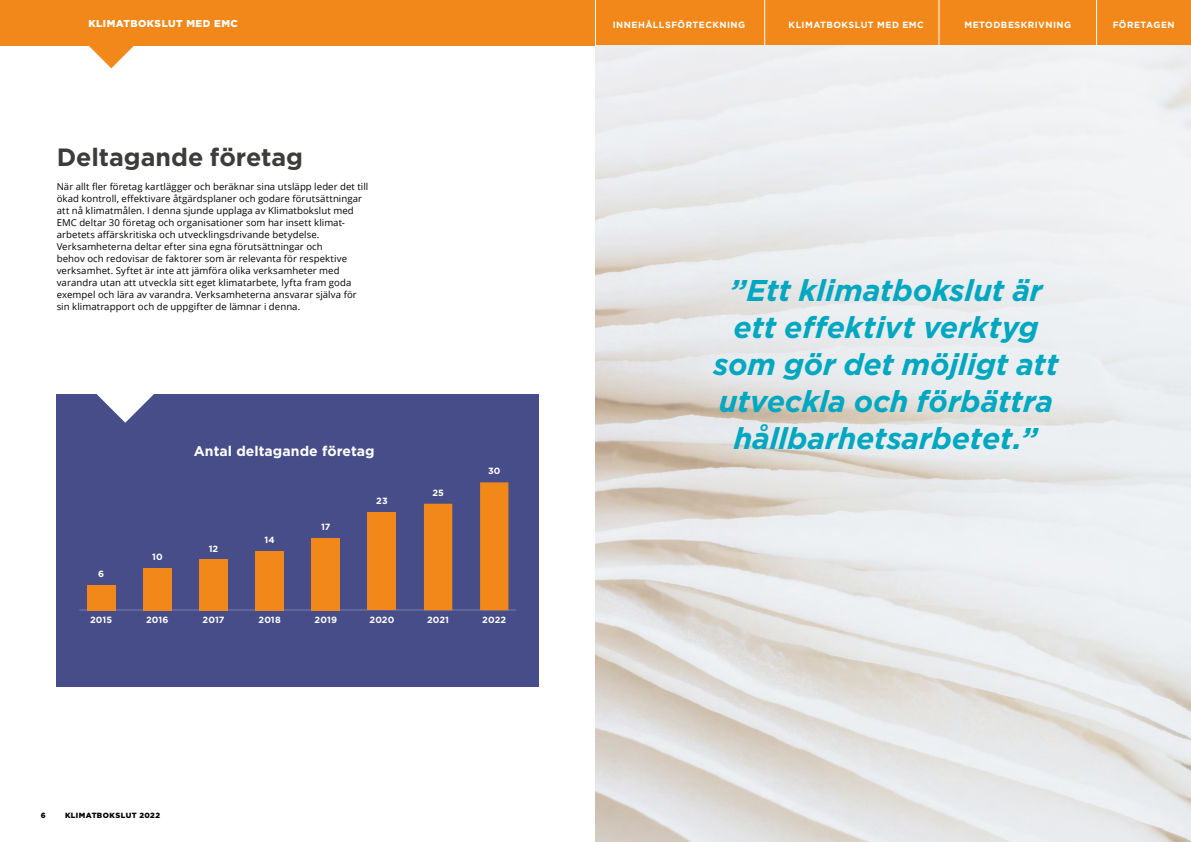
<style>
.page{position:relative;width:1191px;height:842px;background:#fff}
.page>*{position:absolute;margin:0;border:0;box-sizing:border-box;transform-origin:0 0}
.Citat{font:italic 700 30px/37px "Gotham";letter-spacing:-.005em;color:#00a7c0;text-align:center}
.Rubrik_H2_-_invisibl{font:700 25px "Gotham";letter-spacing:-.005em;color:#3c3c3b}
.Ingress{font:700 14px "Gotham";letter-spacing:.005em;color:#fff}
.Rubrik_Header_EMC{font:900 10px "Gotham";letter-spacing:.05em;color:#fff}
.Bröd{font:9.5px/12px "Open Sans";letter-spacing:.01em;color:#000}
.Styckerubrik{font:700 9px "Gotham";letter-spacing:.045em;color:#fff}
.t1{font:900 7.5px "Gotham";letter-spacing:.055em;color:#000}
</style>
<div class="page">
<svg style="left:88px;top:45px;width:46px;height:23px"></svg>
<div style="left:0;top:0;width:1191px;height:45px;background:#f18819"></div>
<hr style="left:595px;top:0;width:1px;height:52px;background:#fff">
<hr style="left:764px;top:0;width:1px;height:52px;background:#fff">
<hr style="left:938px;top:0;width:1px;height:52px;background:#fff">
<hr style="left:1096px;top:0;width:1px;height:52px;background:#fff">
<div style="left:57px;top:394px;width:482px;height:292px;background:#474d88"></div>
<hr style="left:79px;top:609px;width:437px;height:1px;background:#fff">
<div style="left:368px;top:512px;width:28px;height:98px;background:#f18819"></div>
<div style="left:480px;top:482px;width:28px;height:128px;background:#f18819"></div>
<div style="left:424px;top:504px;width:28px;height:106px;background:#f18819"></div>
<div style="left:87px;top:585px;width:28px;height:25px;background:#f18819"></div>
<div style="left:143px;top:568px;width:28px;height:42px;background:#f18819"></div>
<div style="left:199px;top:559px;width:29px;height:51px;background:#f18819"></div>
<div style="left:255px;top:551px;width:29px;height:59px;background:#f18819"></div>
<div style="left:312px;top:538px;width:28px;height:72px;background:#f18819"></div>
<svg style="left:96px;top:394px;width:58px;height:29px"></svg>
<svg style="left:595px;top:45px;width:596px;height:797px;background:#e7e7e6"></svg>
<p class="Rubrik_Header_EMC" style="left:88px;top:16px;width:151px">KLIMATBOKSLUT MED EMC</p>
<p class="Styckerubrik" style="left:613px;top:19px;width:134px">INNEHÅLLSFÖRTECKNING</p>
<p class="Styckerubrik" style="left:788px;top:19px;width:137px">KLIMATBOKSLUT MED EMC</p>
<p class="Styckerubrik" style="left:964px;top:19px;width:108px">METODBESKRIVNING</p>
<p class="Styckerubrik" style="left:1112px;top:19px;width:63px">FÖRETAGEN</p>
<p class="Rubrik_H2_-_invisibl" style="left:57px;top:142px;width:248px">Deltagande företag</p>
<p class="Bröd" style="left:57px;top:180px;width:313px">När allt fler företag kartlägger och beräknar sina utsläpp leder det till ökad kontroll, effektivare åtgärdsplaner och godare förutsättningar att nå klimatmålen. I denna sjunde upplaga av Klimatbokslut med EMC deltar 30 företag och organisationer som har insett klimat&shy;arbetets affä rskritiska och utvecklingsdrivande betydelse.<br>Verksamheterna deltar efter sina egna förutsättningar och<br>behov och redovisar de faktorer som är relevanta för respektive verksamhet. Syftet är inte att jämföra olika verksamheter med varandra utan att utveckla sitt eget klimatarbete, lyfta fram goda exempel och lära av varandra. Verksamheterna ansvarar själva för sin klimatrapport och de uppgifter de lämnar i denna.</p>
<p class="Styckerubrik" style="left:98px;top:568px;width:8px">6</p>
<p class="Styckerubrik" style="left:90px;top:614px;width:24px">2015</p>
<p class="Styckerubrik" style="left:152px;top:552px;width:12px">10</p>
<p class="Styckerubrik" style="left:146px;top:614px;width:24px">2016</p>
<p class="Ingress" style="left:194px;top:443px;width:182px">Antal deltagande företag</p>
<p class="Styckerubrik" style="left:209px;top:543px;width:11px">12</p>
<p class="Styckerubrik" style="left:203px;top:614px;width:23px">2017</p>
<p class="Styckerubrik" style="left:265px;top:534px;width:12px">14</p>
<p class="Styckerubrik" style="left:258px;top:614px;width:24px">2018</p>
<p class="Styckerubrik" style="left:321px;top:522px;width:11px">17</p>
<p class="Styckerubrik" style="left:376px;top:496px;width:13px">23</p>
<p class="Styckerubrik" style="left:314px;top:614px;width:24px">2019</p>
<p class="Styckerubrik" style="left:369px;top:614px;width:26px">2020</p>
<p class="Styckerubrik" style="left:432px;top:487px;width:13px">25</p>
<p class="Styckerubrik" style="left:427px;top:614px;width:24px">2021</p>
<p class="Styckerubrik" style="left:488px;top:466px;width:14px">30</p>
<p class="Styckerubrik" style="left:482px;top:614px;width:25px">2022</p>
<p class="t1" style="left:41px;top:810px;width:6px">6</p>
<p class="t1" style="left:65px;top:810px;width:97px">KLIMATBOKSLUT 2022</p>
<p class="Citat" style="left:713px;top:271px;width:347px">”Ett klimatbokslut är ett effektivt verktyg som gör det möjligt att utveckla och förbättra hållbarhetsarbetet.”</p>
</div>
